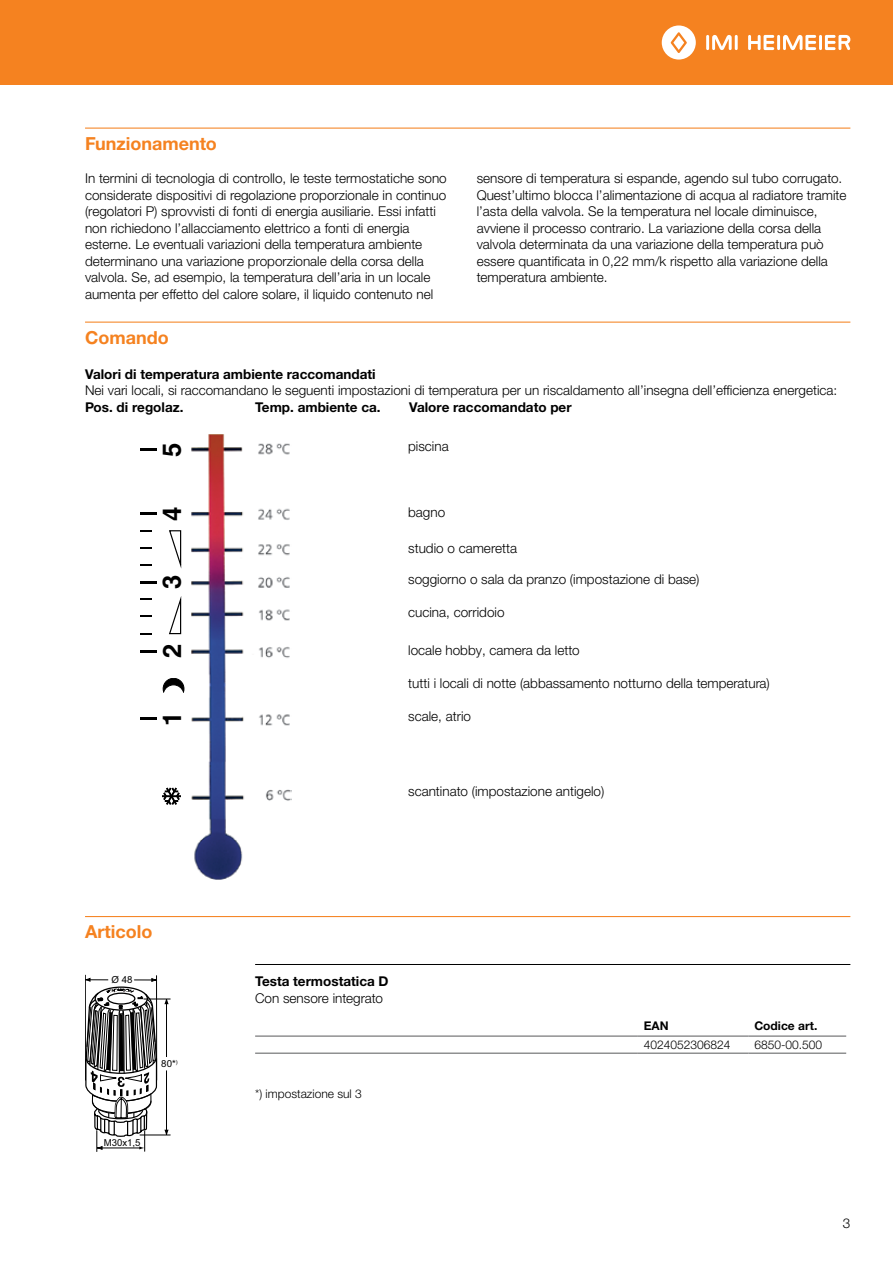
<style>
.page{position:relative;width:893px;height:1263px;background:#fff}
.page>*{position:absolute;margin:0;border:0;box-sizing:border-box;transform-origin:0 0}
.t1{font:700 25.65px "Helvetica";color:#000}
.t2{font:700 18px "Helvetica Neue LTW1 G";color:#f58220}
.t3{font:300 13.5px/16.5px "Helvetica Neue LTW1 G";color:#000}
.t4{font:700 13.5px "Helvetica Neue LTW1 G";color:#000}
.t5{font:300 12px "Helvetica Neue LTW1 G";color:#000}
.t6{font:700 12px "Helvetica Neue LTW1 G";color:#000}
.t7{font:9.75px "Arial";color:#000}
.t8{font:9.6px "Arial";color:#000}
</style>
<div class="page">
<div style="left:0;top:0;width:893px;height:85px;background:#f58220"></div>
<hr style="left:706px;top:35px;width:3px;height:15px;background:#fff">
<hr style="left:735px;top:35px;width:3px;height:15px;background:#fff">
<svg style="left:712px;top:35px;width:20px;height:15px"></svg>
<svg style="left:662px;top:25px;width:34px;height:35px"></svg>
<hr style="left:777px;top:35px;width:3px;height:15px;background:#fff">
<svg style="left:748px;top:35px;width:26px;height:15px"></svg>
<hr style="left:819px;top:35px;width:3px;height:15px;background:#fff">
<svg style="left:783px;top:35px;width:33px;height:15px"></svg>
<svg style="left:825px;top:35px;width:25px;height:15px"></svg>
<hr style="left:85px;top:128px;width:765px;height:1px;background:#f58220">
<hr style="left:85px;top:322px;width:765px;height:1px;background:#f58220">
<hr style="left:85px;top:916px;width:765px;height:1px;background:#f58220">
<hr style="left:255px;top:964px;width:595px;height:1px;background:#000">
<hr style="left:255px;top:1036px;width:383px;height:1px;background:#58595b">
<hr style="left:255px;top:1053px;width:383px;height:1px;background:#58595b">
<hr style="left:638px;top:1036px;width:110px;height:1px;background:#58595b">
<hr style="left:638px;top:1053px;width:110px;height:1px;background:#58595b">
<hr style="left:748px;top:1036px;width:98px;height:1px;background:#58595b">
<hr style="left:748px;top:1053px;width:98px;height:1px;background:#58595b">
<img style="left:152px;top:434px;width:140px;height:445px">
<div style="left:154px;top:426px;width:31px;height:451px;background:#fff"></div>
<svg style="left:140px;top:564px;width:11px;height:2px"></svg>
<svg style="left:140px;top:547px;width:11px;height:2px"></svg>
<svg style="left:140px;top:530px;width:11px;height:2px"></svg>
<hr style="left:140px;top:581px;width:17px;height:3px;background:#000">
<hr style="left:140px;top:512px;width:17px;height:3px;background:#000">
<svg style="left:163px;top:678px;width:21px;height:14px"></svg>
<svg style="left:162px;top:788px;width:19px;height:16px"></svg>
<svg style="left:169px;top:530px;width:13px;height:105px"></svg>
<hr style="left:140px;top:649px;width:17px;height:3px;background:#000">
<hr style="left:140px;top:448px;width:17px;height:3px;background:#000">
<hr style="left:140px;top:717px;width:17px;height:3px;background:#000">
<div style="left:95px;top:986px;width:53px;height:25px;border:1px solid #000;border-radius:50%"></div>
<hr style="left:85px;top:975px;width:1px;height:105px;background:#000">
<hr style="left:156px;top:976px;width:1px;height:104px;background:#000">
<hr style="left:89px;top:979px;width:64px;height:1px;background:#000">
<svg style="left:151px;top:978px;width:5px;height:4px"></svg>
<svg style="left:85px;top:977px;width:6px;height:5px"></svg>
<div style="left:109px;top:976px;width:25px;height:9px;background:#fff"></div>
<svg style="left:85px;top:988px;width:85px;height:163px"></svg>
<h2 class="t2" style="left:85px;top:132px;width:133px">Funzionamento</h2>
<p class="t3" style="left:85px;top:170px;width:363px">In termini di tecnologia di controllo, le teste termostatiche sono considerate dispositivi di regolazione proporzionale in continuo (regolatori P) sprovvisti di fonti di energia ausiliarie. Essi infatti non richiedono l’allacciamento elettrico a fonti di energia esterne. Le eventuali variazioni della temperatura ambiente determinano una variazione proporzionale della corsa della valvola. Se, ad esempio, la temperatura dell’aria in un locale aumenta per effetto del calore solare, il liquido contenuto nel</p>
<p class="t3" style="left:477px;top:170px;width:371px">sensore di temperatura si espande, agendo sul tubo corrugato.<br>Quest’ultimo blocca l’alimentazione di acqua al radiatore tramite l’asta della valvola. Se la temperatura nel locale diminuisce, avviene il processo contrario. La variazione della corsa della valvola determinata da una variazione della temperatura può essere quantificata in 0,22 mm/k rispetto alla variazione della temperatura ambiente.</p>
<h2 class="t2" style="left:85px;top:326px;width:85px">Comando</h2>
<p class="t4" style="left:85px;top:366px;width:292px">Valori di temperatura ambiente raccomandati</p>
<p class="t3" style="left:85px;top:382px;width:754px">Nei vari locali, si raccomandano le seguenti impostazioni di temperatura per un riscaldamento all’insegna dell’efficienza energetica:</p>
<p class="t4" style="left:85px;top:399px;width:100px">Pos. di regolaz.</p>
<p class="t4" style="left:255px;top:399px;width:127px">Temp. ambiente ca.</p>
<p class="t4" style="left:409px;top:399px;width:164px">Valore raccomandato per</p>
<p class="t3" style="left:408px;top:438px;width:42px">piscina</p>
<h1 class="t1" style="left:156px;top:457px;width:16px;rotate:-90deg">5</h1>
<h1 class="t1" style="left:157px;top:521px;width:16px;rotate:-90deg">4</h1>
<h1 class="t1" style="left:156px;top:589px;width:16px;rotate:-90deg">3</h1>
<h1 class="t1" style="left:157px;top:658px;width:16px;rotate:-90deg">2</h1>
<h1 class="t1" style="left:157px;top:726px;width:16px;rotate:-90deg">1</h1>
<h2 class="t2" style="left:85px;top:921px;width:69px">Articolo</h2>
<p class="t7" style="left:112px;top:973px;width:23px">Ø 48</p>
<p class="t7" style="left:161px;top:1057px;width:18px">80*<sup>)</sup></p>
<p class="t8" style="left:104px;top:1136px;width:38px">M30x1,5</p>
<p class="t3" style="left:408px;top:504px;width:39px">bagno</p>
<p class="t3" style="left:408px;top:540px;width:110px">studio o cameretta</p>
<p class="t3" style="left:408px;top:571px;width:293px">soggiorno o sala da pranzo (impostazione di base)</p>
<p class="t3" style="left:408px;top:604px;width:98px">cucina, corridoio</p>
<p class="t3" style="left:408px;top:642px;width:173px">locale hobby, camera da letto</p>
<p class="t3" style="left:408px;top:675px;width:363px">tutti i locali di notte (abbassamento notturno della temperatura)</p>
<p class="t3" style="left:408px;top:708px;width:64px">scale, atrio</p>
<p class="t3" style="left:408px;top:783px;width:198px">scantinato (impostazione antigelo)</p>
<p class="t4" style="left:255px;top:973px;width:135px">Testa termostatica D</p>
<p class="t3" style="left:255px;top:989px;width:129px">Con sensore integrato</p>
<p class="t5" style="left:255px;top:1086px;width:108px">*) impostazione sul 3</p>
<p class="t6" style="left:644px;top:1018px;width:26px">EAN</p>
<p class="t6" style="left:754px;top:1018px;width:64px">Codice art.</p>
<p class="t5" style="left:644px;top:1037px;width:88px">4024052306824</p>
<p class="t5" style="left:754px;top:1037px;width:69px">6850-00.500</p>
<p class="t3" style="left:843px;top:1215px;width:9px">3</p>
</div>
